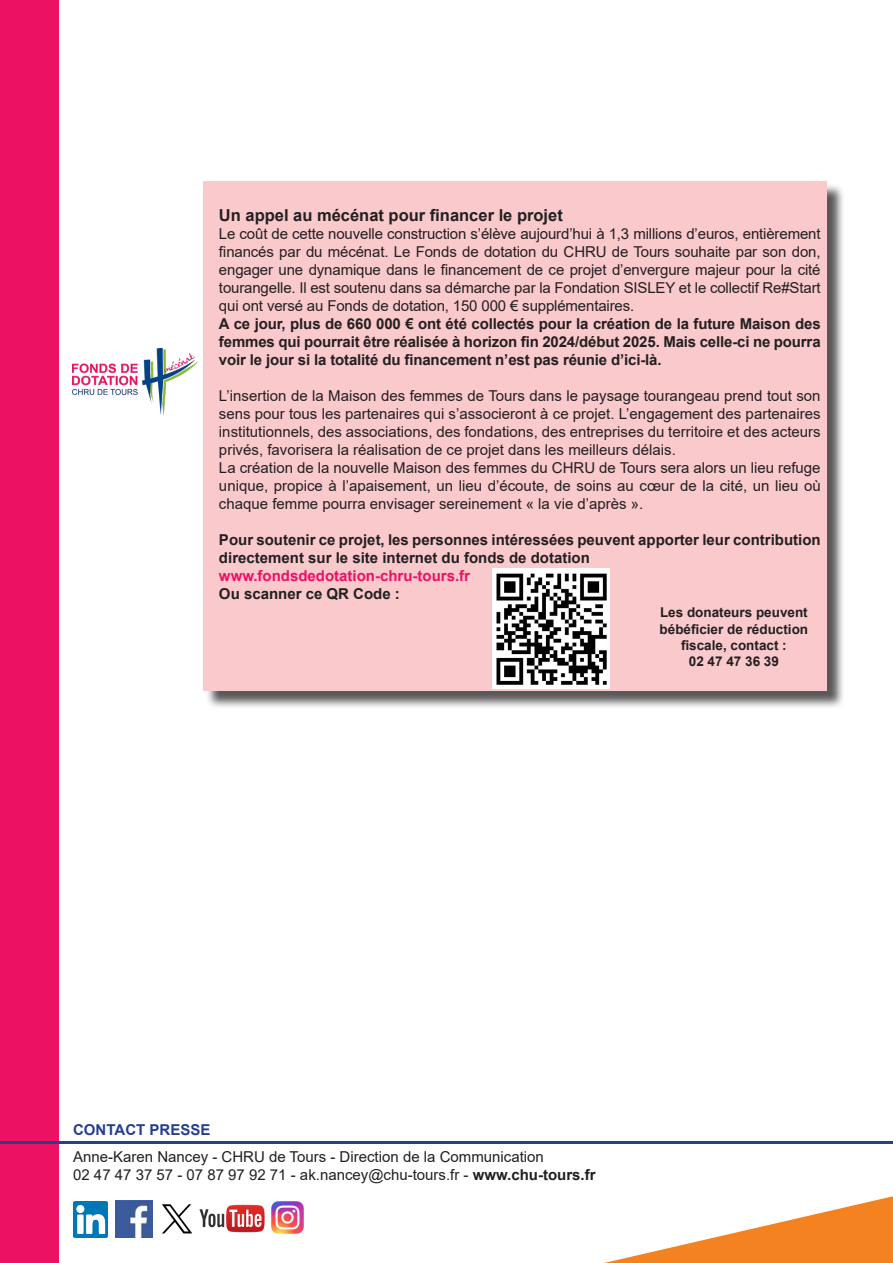
<style>
.page{position:relative;width:893px;height:1263px;background:#fff}
.page>*{position:absolute;margin:0;border:0;box-sizing:border-box;transform-origin:0 0}
.t1{font:700 16.5px "Arial";color:#231f20}
.t2{font:15px/18px "Arial";color:#231f20;text-align:justify}
.t3{font:700 15px/18px "Arial";color:#231f20;text-align:justify}
.t4{font:700 15px "Arial";color:#ec1163}
.t5{font:700 15px "Arial";color:#253f8e}
.t6{font:700 13.5px/16.2px "Arial";color:#231f20;text-align:center}
.s1{font-weight:700}
</style>
<div class="page">
<div style="left:206px;top:184px;width:640px;height:526px;background:#231f20;opacity:.75"></div>
<div style="left:203px;top:181px;width:624px;height:510px;background:#f9c9cc"></div>
<div style="left:0;top:0;width:58px;height:1263px;background:#ec1163"></div>
<hr style="left:0;top:1141px;width:893px;height:2px;background:#253f8e">
<svg style="left:604px;top:1196px;width:289px;height:67px"></svg>
<img style="left:115px;top:1200px;width:37px;height:37px">
<img style="left:162px;top:1204px;width:30px;height:30px">
<img style="left:199px;top:1204px;width:66px;height:29px">
<img style="left:272px;top:1202px;width:32px;height:31px">
<img style="left:73px;top:1202px;width:34px;height:35px">
<img style="left:72px;top:349px;width:126px;height:66px">
<img style="left:492px;top:569px;width:117px;height:119px">
<p class="t1" style="left:219px;top:204px;width:345px">Un appel au mécénat pour financer le projet</p>
<p class="t2" style="left:219px;top:225px;width:603px">Le coût de cette nouvelle construction s’élève aujourd’hui à 1,3 millions d’euros, entièrement financés par du mécénat. Le Fonds de dotation du CHRU de Tours souhaite par son don, engager une dynamique dans le financement de ce projet d’envergure majeur pour la cité tourangelle. Il est soutenu dans sa démarche par la Fondation SISLEY et le collectif Re#Start qui ont versé au Fonds de dotation, 150 000 € supplémentaires.</p>
<p class="t3" style="left:219px;top:315px;width:603px">A ce jour, plus de 660 000 € ont été collectés pour la création de la future Maison des femmes qui pourrait être réalisée à horizon fin 2024/début 2025. Mais celle-ci ne pourra voir le jour si la totalité du financement n’est pas réunie d’ici-là.</p>
<p class="t2" style="left:219px;top:387px;width:603px">L’insertion de la Maison des femmes de Tours dans le paysage tourangeau prend tout son sens pour tous les partenaires qui s’associeront à ce projet. L’engagement des partenaires institutionnels, des associations, des fondations, des entreprises du territoire et des acteurs privés, favorisera la réalisation de ce projet dans les meilleurs délais.</p>
<p class="t2" style="left:219px;top:459px;width:603px">La création de la nouvelle Maison des femmes du CHRU de Tours sera alors un lieu refuge unique, propice à l’apaisement, un lieu d’écoute, de soins au cœur de la cité, un lieu où chaque femme pourra envisager sereinement « la vie d’après ».</p>
<p class="t3" style="left:219px;top:531px;width:603px">Pour soutenir ce projet, les personnes intéressées peuvent apporter leur contribution</p>
<p class="t3" style="left:219px;top:549px;width:372px">directement sur le site internet du fonds de dotation</p>
<p class="t4" style="left:219px;top:565px;width:253px">www.fondsdedotation-chru-tours.fr</p>
<p class="t3" style="left:219px;top:585px;width:182px">Ou scanner ce QR Code :</p>
<p class="t6" style="left:660px;top:605px;width:150px">Les donateurs peuvent bébéficier de réduction fiscale, contact :</p>
<p class="t6" style="left:689px;top:653px;width:92px">02 47 47 36 39</p>
<p class="t5" style="left:73px;top:1119px;width:139px">CONTACT PRESSE</p>
<p class="t2" style="left:73px;top:1147px;width:472px">Anne-Karen Nancey - CHRU de Tours - Direction de la Communication</p>
<p class="t2" style="left:73px;top:1165px;width:524px">02 47 47 37 57 - 07 87 97 92 71 - ak.nancey@chu-tours.fr - <span class="s1">www.chu-tours.fr</span></p>
</div>
